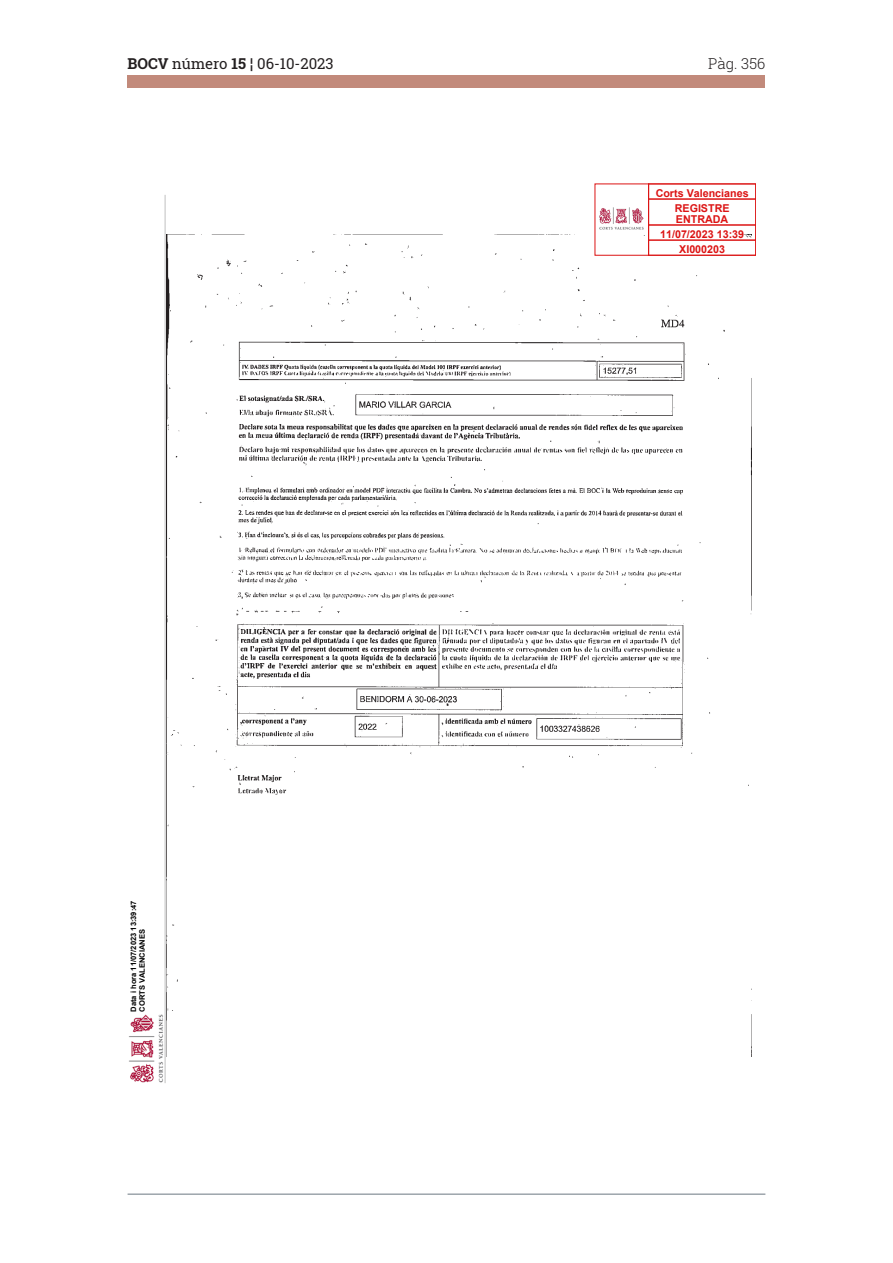
<style>
.page{position:relative;width:893px;height:1263px;background:#fff}
.page>*{position:absolute;margin:0;border:0;box-sizing:border-box;transform-origin:0 0}
.t1{font:15px "Roboto Slab";color:#231f20}
.t2{font:300 15px "Roboto Slab";color:#231f20}
.t3{font:700 10.8px/15.1px "Arial";color:#dc1414;text-align:center}
.t4{font:700 7.5px/8.6px "Arial";color:#000}
.s1{font-weight:700}
</style>
<div class="page">
<hr style="left:128px;top:1193px;width:637px;height:2px;background:#9da5ab">
<div style="left:128px;top:75px;width:637px;height:13px;background:#c28a7b"></div>
<img style="left:129px;top:1012px;width:38px;height:71px">
<hr style="left:165px;top:195px;width:1px;height:888px;background:#c0c0c0">
<img style="left:166px;top:235px;width:585px;height:821px">
<div style="left:648px;top:199px;width:108px;height:26px;border:1px solid #dc1414"></div>
<div style="left:648px;top:225px;width:108px;height:15px;border:1px solid #dc1414"></div>
<div style="left:648px;top:240px;width:108px;height:15px;border:1px solid #dc1414"></div>
<img style="left:599px;top:207px;width:45px;height:23px">
<svg style="left:176px;top:795px;width:572px;height:261px"></svg>
<svg style="left:298px;top:765px;width:451px;height:128px"></svg>
<h1 class="t1" style="left:128px;top:53px;width:208px"><span class="s1">BOCV</span> número <span class="s1">15</span> ¦ 06-10-2023</h1>
<h1 class="t2" style="left:708px;top:53px;width:59px">Pàg. 356</h1>
<p class="t4" style="left:129px;top:1012px;width:113px;rotate:-90deg">Data i hora 11/07/2023 13:39:47<br>CORTS VALENCIANES</p>
<p class="t3" style="left:656px;top:186px;width:94px">Corts Valencianes<br>REGISTRE</p>
<p class="t3" style="left:660px;top:212px;width:86px">ENTRADA<br>11/07/2023 13:39<br>XI000203</p>
</div>
